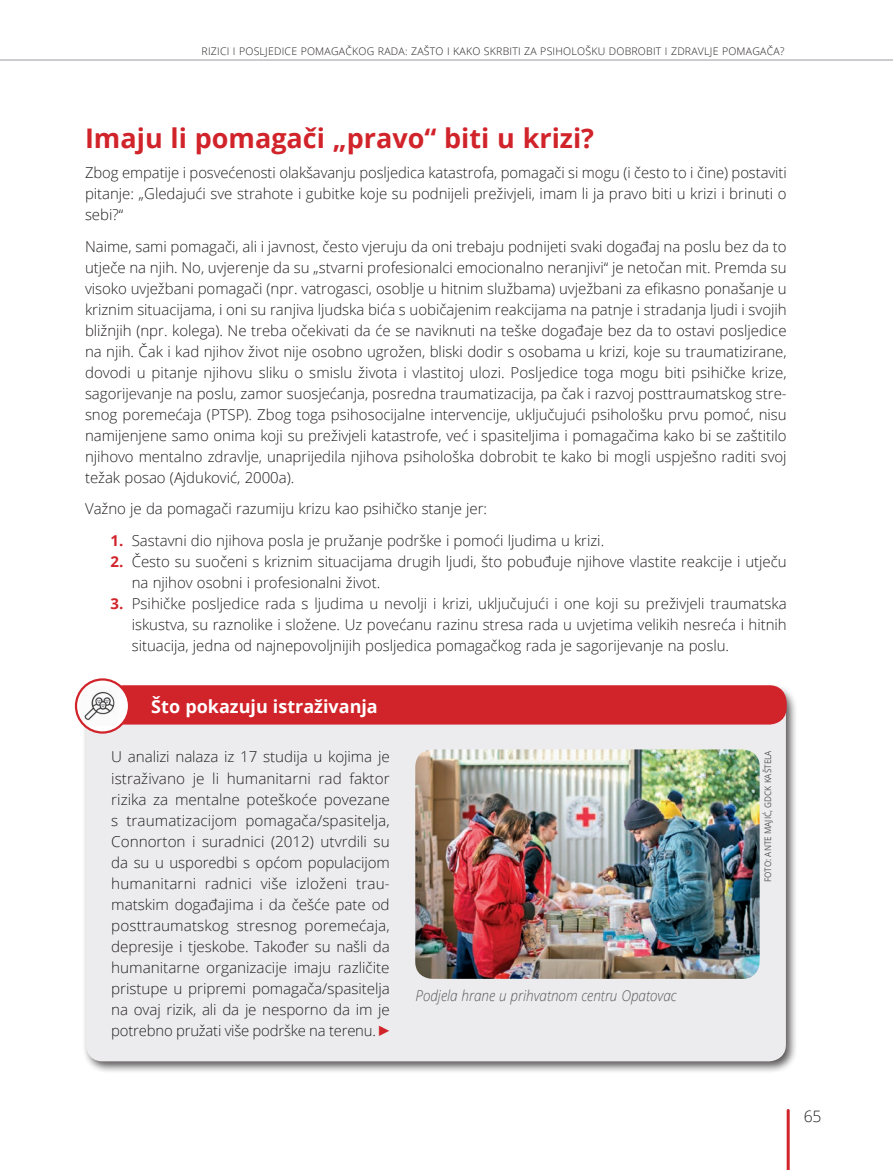
<style>
.page{position:relative;width:893px;height:1170px;background:#fff}
.page>*{position:absolute;margin:0;border:0;box-sizing:border-box;transform-origin:0 0}
.Naslov_2__razine{font:700 27px "Open Sans";color:#d1232a}
.Međunaslov{font:700 18px "Open Sans";color:#fff}
.t1{font:300 15.75px "Open Sans";color:#231f20}
.Tekst{font:300 15px/21px "Open Sans";letter-spacing:-.005em;color:#231f20;text-align:justify}
.Tekst_bez_uvlake{font:300 15px/21px "Open Sans";letter-spacing:-.005em;color:#231f20;text-align:justify}
.Potpis_pod_sliku{font:italic 300 15px "Open Sans";color:#57585a;scale:.9 1}
.t2{font:300 10.5px "Open Sans";letter-spacing:.02em;color:#231f20}
.Ime_fotografa{font:9px "Open Sans";color:#57585a;scale:.9 1}
.s1{font-weight:700;color:#d1232a}
</style>
<div class="page">
<hr style="left:0;top:59px;width:893px;height:2px;background:#bcbdc0">
<div style="left:82px;top:683px;width:716px;height:390px;background:#231f20;opacity:.75"></div>
<div style="left:86px;top:687px;width:700px;height:374px;background:#ececee;border-radius:17px"></div>
<div style="left:107px;top:686px;width:679px;height:37px;background:#d1232a;border-radius:16px"></div>
<div style="left:106px;top:685px;width:681px;height:39px;border:2px solid #d1232a;border-radius:16px"></div>
<img style="left:415px;top:749px;width:345px;height:229px">
<svg style="left:76px;top:679px;width:53px;height:53px"></svg>
<img style="left:80px;top:686px;width:39px;height:39px">
<div style="left:75px;top:678px;width:55px;height:55px;border:2px solid #d1232a;border-radius:50%"></div>
<hr style="left:787px;top:1110px;width:3px;height:59px;background:#d1232a">
<p class="t2" style="left:202px;top:44px;width:584px">RIZICI I POSLJE DICE POMAGAČKOG RADA: ZAŠTO I KAKO SKRBITI ZA PSIHOLOŠKU DOBROBIT I ZDRAVLJE POMAGAČA?</p>
<p class="Naslov_2__razine" style="left:85px;top:119px;width:511px">Imaju li pomagači „pravo“ biti u krizi?</p>
<p class="Tekst_bez_uvlake" style="left:85px;top:161px;width:703px">Zbog empatije i posvećenosti olakšavanju posljedica katastrofa, pomagači si mogu (i često to i čine) postaviti pitanje: „Gledajući sve strahote i gubitke koje su podnijeli preživjeli, imam li ja pravo biti u krizi i brinuti o sebi?“</p>
<p class="Tekst" style="left:85px;top:235px;width:703px">Naime, sami pomagači, ali i javnost, često vjeruju da oni trebaju podnijeti svaki događaj na poslu bez da to utječe na njih. No, uvjerenje da su „stvarni profesionalci emocionalno neranjivi“ je netočan mit. Premda su visoko uvježbani pomagači (npr. vatrogasci, osoblje u hitnim službama) uvježbani za efikasno ponašanje u kriznim situacijama, i oni su ranjiva ljudska bića s uobičajenim reakcijama na patnje i stradanja ljudi i svojih bližnjih (npr. kolega). Ne treba očekivati da će se naviknuti na teške događaje bez da to ostavi posljedice na njih. Čak i kad njihov život nije osobno ugrožen, bliski dodir s osobama u krizi, koje su traumatizirane, dovodi u pitanje njihovu sliku o smislu života i vlastitoj ulozi. Posljedice toga mogu biti psihičke krize, sagorijevanje na poslu, zamor suosjećanja, posredna traumatizacija, pa čak i razvoj posttraumatskog stre&shy;snog poremećaja (PTSP). Zbog toga psihosocijalne intervencije, uključujući psihološku prvu pomoć, nisu namijenjene samo onima koji su preživjeli katastrofe, već i spasiteljima i pomagačima kako bi se zaštitilo njihovo mentalno zdravlje, unaprijedila njihova psihološka dobrobit te kako bi mogli uspješno raditi svoj težak posao (Ajduković, 2000a).</p>
<p class="Tekst" style="left:85px;top:498px;width:403px">Važno je da pomagači razumiju krizu kao psihičko stanje jer:</p>
<p class="Tekst" style="left:111px;top:529px;width:495px"><span class="s1">1.</span> Sastavni dio njihova posla je pružanje podrške i pomoći ljudima u krizi.</p>
<p class="Tekst" style="left:132px;top:550px;width:656px;text-indent:-21px"><span class="s1">2.</span> Često su suočeni s kriznim situacijama drugih ljudi, što pobuđuje njihove vlastite reakcije i utječu na njihov osobni i profesionalni život.</p>
<p class="Tekst" style="left:132px;top:592px;width:656px;text-indent:-21px"><span class="s1">3.</span> Psihičke posljedice rada s ljudima u nevolji i krizi, uključujući i one koji su preživjeli traumatska iskustva, su raznolike i složene. Uz povećanu razinu stresa rada u uvjetima velikih nesreća i hitnih situacija, jedna od najnepovoljnijih posljedica pomagačkog rada je sagorijevanje na poslu.</p>
<p class="Međunaslov" style="left:151px;top:693px;width:228px">Što pokazuju istraživanja</p>
<p class="Tekst" style="left:111px;top:746px;width:280px">U analizi nalaza iz 17 studija u kojima je istraživano je li humanitarni rad faktor rizika za mentalne poteškoće povezane s traumatizacijom pomagača/spasitelja, Connorton i suradnici (2012) utvrdili su da su u usporedbi s općom populacijom humanitarni radnici više izloženi trau&shy;matskim događajima i da češće pate od posttraumatskog stresnog poremećaja, depresije i tjeskobe. Također su našli da humanitarne organizacije imaju različite pristupe u pripremi pomagača/spasitelja na ovaj rizik, ali da je nesporno da im je potrebno pružati više podrške na terenu.</p>
<p class="Potpis_pod_sliku" style="left:415px;top:985px;width:292px">Podjela hrane u prihvatnom centru Opatovac</p>
<p class="Ime_fotografa" style="left:762px;top:882px;width:148px;rotate:-90deg">FOTO: ANTE MAJIĆ, GDCK KAŠTELA</p>
<p class="t1" style="left:804px;top:1105px;width:19px">65</p>
</div>
